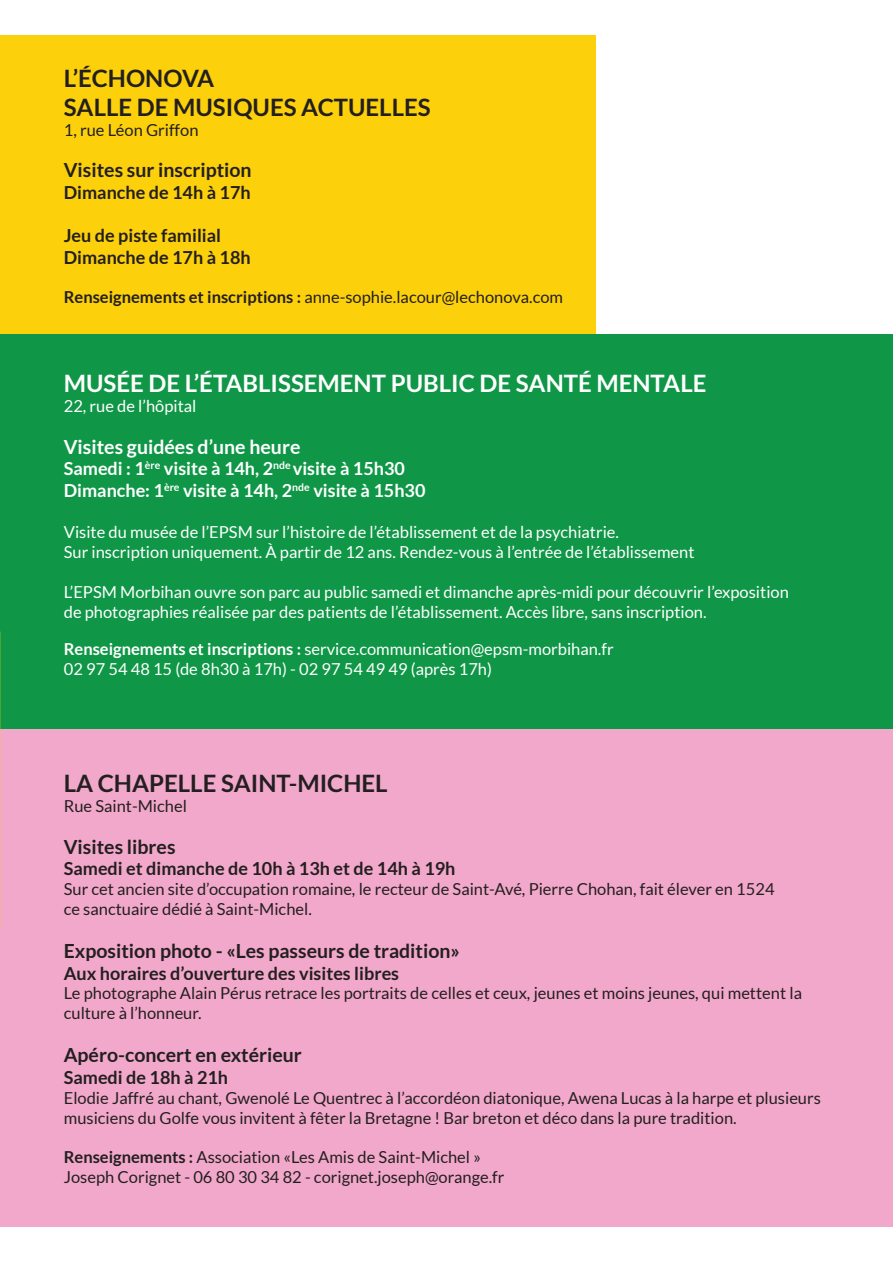
<style>
.page{position:relative;width:893px;height:1263px;background:#fff}
.page>*{position:absolute;margin:0;border:0;box-sizing:border-box;transform-origin:0 0}
.t1{font:700 24px/28.8px "Lato";color:#231f20}
.t2{font:700 24px "Lato";color:#fff}
.t3{font:700 19.5px "Lato";color:#231f20}
.t4{font:700 19.5px "Lato";color:#fff}
.t5{font:700 18px/21.6px "Lato";color:#231f20}
.t6{font:700 18px/21.6px "Lato";color:#fff}
.t7{font:16.5px/19.8px "Lato";color:#231f20}
.t8{font:16.5px/19.8px "Lato";color:#fff}
.s1{font-weight:700}
</style>
<div class="page">
<div style="left:0;top:36px;width:595px;height:298px;background:#fcd00a"></div>
<div style="left:0;top:334px;width:893px;height:395px;background:#0f9747"></div>
<div style="left:0;top:729px;width:893px;height:498px;background:#f2a8ca"></div>
<h1 class="t1" style="left:64px;top:64px;width:368px">L’Échonova<br>SALLE DE MUSIQUES ACTU ELLES</h1>
<p class="t7" style="left:64px;top:120px;width:136px">1, rue Léon Griffon</p>
<p class="t3" style="left:64px;top:159px;width:189px">Visites sur inscription</p>
<p class="t5" style="left:64px;top:181px;width:188px">Dimanche de 14h à 17h</p>
<p class="t5" style="left:64px;top:225px;width:188px">Jeu de piste familial<br>Dimanche de 17h à 18h</p>
<p class="t7" style="left:64px;top:287px;width:501px"><span class="s1">Renseignements et inscriptions :</span> anne-sophie.lacour@lechonova.com</p>
<h1 class="t2" style="left:64px;top:370px;width:644px">MUSÉE DE L’ÉTABLISSEMENT PUBLIC DE SANTÉ MENTALE</h1>
<p class="t8" style="left:64px;top:396px;width:134px">22, rue de l’hôpital</p>
<p class="t4" style="left:64px;top:435px;width:238px">Visites guidées d’une heure</p>
<p class="t6" style="left:64px;top:458px;width:363px">Samedi : 1<sup>ère</sup> visite à 14h, 2<sup>nde</sup> visite à 15h30<br>Dimanche: 1<sup>ère</sup> visite à 14h, 2<sup>nde</sup> visite à 15h30</p>
<p class="t8" style="left:64px;top:522px;width:632px">Visite du musée de l’EPSM sur l’histoire de l’établissement et de la psychiatrie.<br>Sur inscription uniquement. À partir de 12 ans. Rendez-vous à l’entrée de l’établissement</p>
<p class="t8" style="left:64px;top:582px;width:727px">L’EPSM Morbihan ouvre son parc au public samedi et dimanche après-midi pour découvrir l’exposition de photographies réalisée par des patients de l’établissement. Accès libre, sans inscription.</p>
<p class="t8" style="left:64px;top:639px;width:551px"><span class="s1">Renseignements et inscriptions :</span> service.communication@epsm-morbihan.fr<br>02 97 54 48 15 (de 8h30 à 17h) - 02 97 54 49 49 (après 17h)</p>
<h1 class="t1" style="left:64px;top:769px;width:84px">LA Chapelle</h1>
<h1 class="t1" style="left:221px;top:769px;width:168px">SAINT-MICHEL</h1>
<p class="t7" style="left:64px;top:796px;width:125px">Rue Saint-Michel</p>
<p class="t3" style="left:64px;top:835px;width:113px">Visites libres</p>
<p class="t5" style="left:64px;top:857px;width:393px">Samedi et dimanche de 10h à 13h et de 14h à 19h</p>
<p class="t7" style="left:64px;top:879px;width:712px">Sur cet ancien site d’occupation romaine, le recteur de Saint-Avé, Pierre Chohan, fait élever en 1524 ce sanctuaire dédié à Saint-Michel.</p>
<p class="t3" style="left:64px;top:940px;width:398px">Exposition photo - «Les passeurs de tradition»</p>
<p class="t5" style="left:64px;top:962px;width:337px">Aux horaires d’ouverture des visites libres</p>
<p class="t7" style="left:64px;top:983px;width:740px">Le photographe Alain Pérus retrace les portraits de celles et ceux, jeunes et moins jeunes, qui mettent la culture à l’honneur.</p>
<p class="t3" style="left:64px;top:1044px;width:240px">Apéro-concert en extérieur</p>
<p class="t5" style="left:64px;top:1066px;width:166px">Samedi de 18h à 21h</p>
<p class="t7" style="left:64px;top:1088px;width:759px">Elodie Jaffré au chant, Gwenolé Le Quentrec à l’accordéon diatonique, Awena Lucas à la harpe et plusieurs musiciens du Golfe vous invitent à fêter la Bretagne ! Bar breton et déco dans la pure tradition.</p>
<p class="t7" style="left:64px;top:1147px;width:442px"><span class="s1">Renseignements :</span> Association «Les Amis de Saint-Michel »<br>Joseph Corignet - 06 80 30 34 82 - corignet.joseph@orange.fr</p>
</div>
